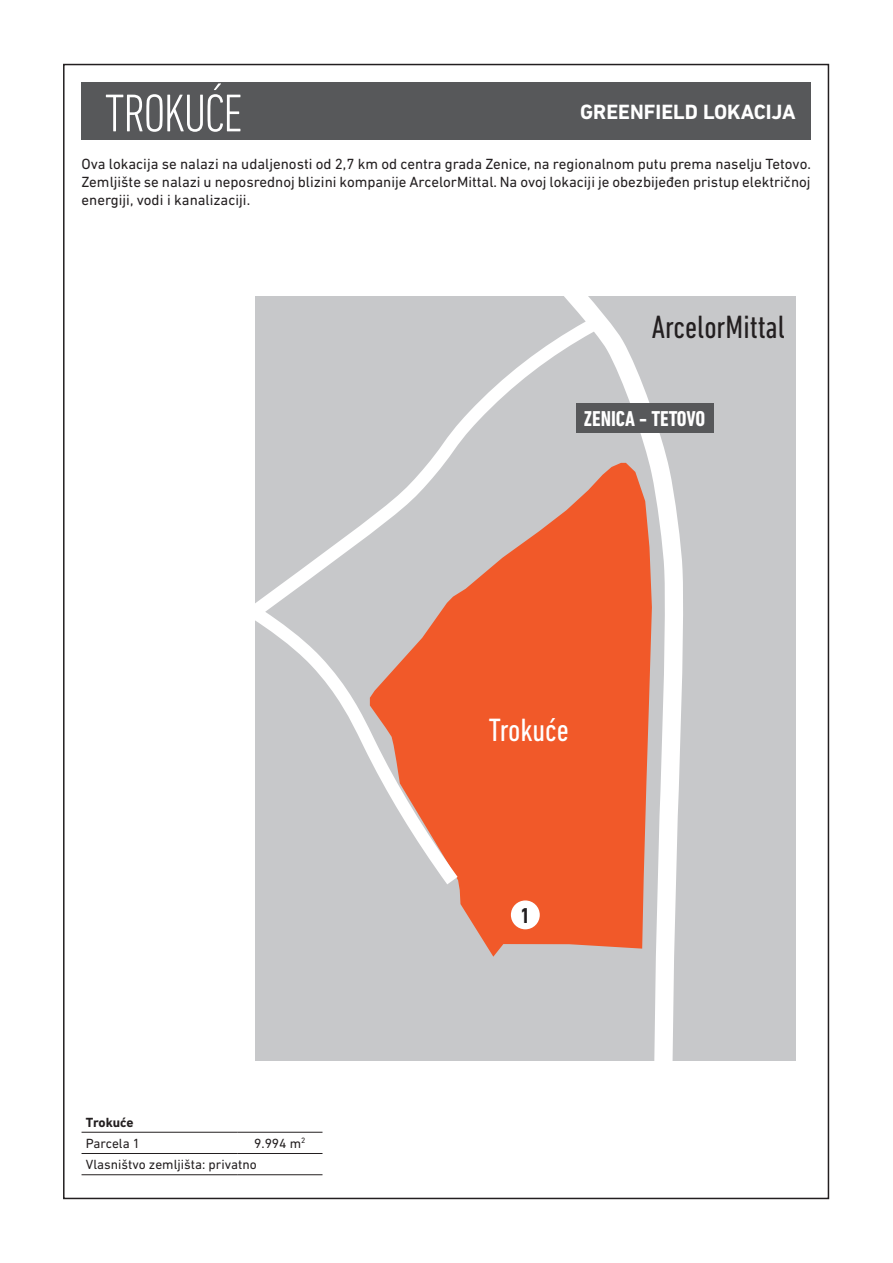
<style>
.page{position:relative;width:893px;height:1263px;background:#fff}
.page>*{position:absolute;margin:0;border:0;box-sizing:border-box;transform-origin:0 0}
.t1{font:300 condensed 54px "DIN Next LT Pro";letter-spacing:-.035em;color:#fff}
.t2{font:condensed 32.85px "DIN Next LT Pro";color:#231f20}
.t3{font:condensed 32.85px "DIN Next LT Pro";letter-spacing:-.005em;color:#fff}
.t4{font:700 condensed 21.9px "DIN Next LT Pro";color:#fff}
.t5{font:700 condensed 21.9px "DIN Next LT Pro";color:#231f20}
.t6{font:700 21px "DIN Next LT Pro";color:#fff}
.t7{font:15px/18px "DIN Next LT Pro";color:#231f20;text-align:justify}
.t8{font:13.5px/21.3px "DIN Next LT Pro";color:#231f20}
.t9{font:700 13.5px "DIN Next LT Pro";letter-spacing:-.015em;color:#231f20}
</style>
<div class="page">
<div style="left:82px;top:82px;width:729px;height:58px;background:#57585a"></div>
<div style="left:255px;top:297px;width:541px;height:764px;background:#c7c8ca"></div>
<svg style="left:255px;top:297px;width:430px;height:764px"></svg>
<div style="left:576px;top:403px;width:137px;height:29px;background:#57585a"></div>
<hr style="left:82px;top:1132px;width:155px;height:1px;background:#231f20">
<hr style="left:237px;top:1132px;width:85px;height:1px;background:#231f20">
<hr style="left:82px;top:1153px;width:155px;height:1px;background:#231f20">
<hr style="left:82px;top:1174px;width:155px;height:1px;background:#231f20">
<hr style="left:237px;top:1174px;width:85px;height:1px;background:#231f20">
<hr style="left:237px;top:1153px;width:85px;height:1px;background:#231f20">
<h1 class="t1" style="left:105px;top:82px;width:139px">TROKUĆE</h1>
<p class="t7" style="left:82px;top:154px;width:731px">Ova lokacija se nalazi na udaljenosti od 2,7 km od centra grada Zenice, na regionalnom putu prema naselju Tetovo.<br>Zemljište se nalazi u neposrednoj blizini kompanije ArcelorMittal. Na ovoj lokaciji je obezbijeđen pristup električnoj energiji, vodi i kanalizaciji.</p>
<h3 class="t6" style="left:580px;top:100px;width:217px">GREENFIELD LOKACIJA</h3>
<h2 class="t2" style="left:652px;top:308px;width:135px">ArcelorMittal</h2>
<p class="t9" style="left:86px;top:1114px;width:49px">Trokuće</p>
<p class="t8" style="left:86px;top:1132px;width:56px">Parcela 1</p>
<p class="t8" style="left:86px;top:1132px;width:221px;text-indent:168px">9.994 m<sup>2<br></sup>Vlasništvo zemljišta: privatno</p>
<h3 class="t4" style="left:584px;top:406px;width:123px">ZENICA - TETOVO</h3>
<h2 class="t3" style="left:489px;top:712px;width:81px">Trokuće</h2>
<h3 class="t5" style="left:521px;top:903px;width:11px">1</h3>
</div>
